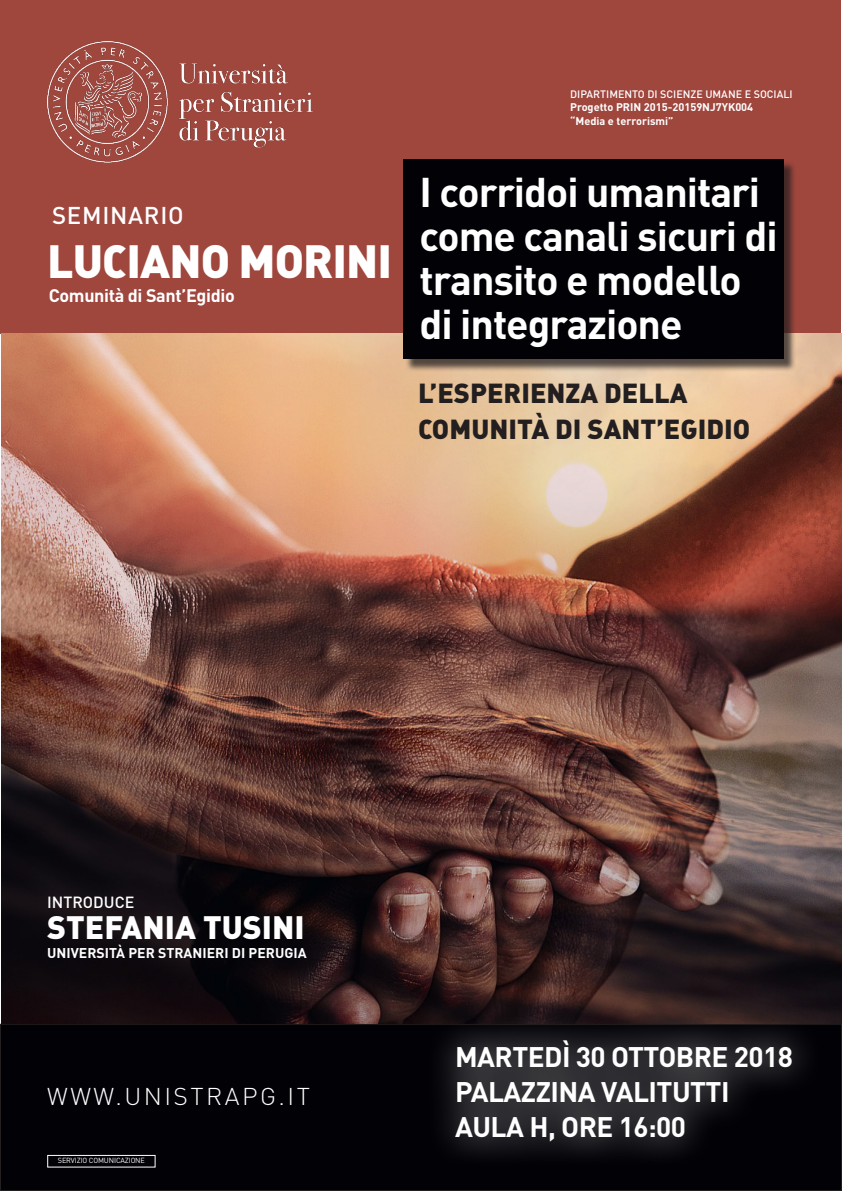
<style>
.page{position:relative;width:842px;height:1191px;background:#fff}
.page>*{position:absolute;margin:0;border:0;box-sizing:border-box;transform-origin:0 0}
.t1{font:46px "DIN Black Alternate";letter-spacing:-.02em;color:#fff}
.t2{font:700 41px "DIN";letter-spacing:-.025em;color:#fff}
.t3{font:32px "DIN Black Alternate";color:#fff}
.t4{font:700 28px "DIN";letter-spacing:-.02em;color:#fff}
.t5{font:27.2px "DIN Black Alternate";color:#231f20}
.t6{font:300 24px "DIN";letter-spacing:.1em;color:#fff}
.t7{font:500 24px "DIN";letter-spacing:.03em;color:#fff}
.t8{font:700 18px "DIN";letter-spacing:-.02em;color:#fff}
.t9{font:500 16px "DIN";color:#fff}
.t10{font:700 14px "DIN";color:#fff}
.t11{font:700 11px "DIN";color:#fff}
.t12{font:500 10.7px "DIN";color:#fff}
.t13{font:7.4px "DIN";letter-spacing:-.02em;color:#fff}
</style>
<div class="page">
<div style="left:0;top:0;width:841px;height:334px;background:#9f463d"></div>
<div style="left:0;top:1024px;width:841px;height:166px;background:#020105"></div>
<div style="left:0;top:1023px;width:842px;height:168px;border:1px solid #231f20"></div>
<img style="left:1px;top:334px;width:841px;height:689px">
<img style="left:47px;top:41px;width:265px;height:121px">
<div style="left:425px;top:1012px;width:398px;height:157px;background:#fff;opacity:.75"></div>
<div style="left:47px;top:1155px;width:109px;height:12px;border:1px solid #fff"></div>
<div style="left:405px;top:161px;width:391px;height:211px;background:#231f20;opacity:.75"></div>
<div style="left:403px;top:159px;width:381px;height:200px;background:#020105"></div>
<p class="t7" style="left:52px;top:200px;width:133px">SEMINARIO</p>
<p class="t1" style="left:47px;top:230px;width:346px">LUCIANO MORINI</p>
<p class="t8" style="left:49px;top:283px;width:188px">Comunità di Sant’Egidio</p>
<p class="t12" style="left:570px;top:88px;width:224px">DIPARTIMENTO DI SCIENZE UMANE E SOCIALI</p>
<p class="t11" style="left:570px;top:100px;width:185px">Progetto PRIN 2015-20159NJ7YK004</p>
<p class="t11" style="left:570px;top:113px;width:105px">“Media e terrorismi”</p>
<p class="t2" style="left:420px;top:165px;width:342px">I corridoi umanitari</p>
<p class="t2" style="left:420px;top:209px;width:360px">come canali sicuri di</p>
<p class="t2" style="left:420px;top:253px;width:324px">transito e modello</p>
<p class="t2" style="left:420px;top:297px;width:264px">di integrazione</p>
<p class="t5" style="left:418px;top:375px;width:271px">L’ESPERIENZA DELLA</p>
<p class="t5" style="left:418px;top:411px;width:333px">COMUNITÀ DI SANT’EGIDIO</p>
<p class="t9" style="left:47px;top:892px;width:89px">INTRODUCE</p>
<p class="t3" style="left:47px;top:906px;width:259px">STEFANIA TUSINI</p>
<p class="t10" style="left:47px;top:943px;width:261px">UNIVERSITÀ PER STRANIERI DI PERUGIA</p>
<p class="t6" style="left:47px;top:1082px;width:264px">WWW.UNISTRAPG.IT</p>
<p class="t13" style="left:58px;top:1156px;width:89px">SERVIZIO COMUNICAZIONE</p>
<p class="t4" style="left:455px;top:1038px;width:339px">MARTEDÌ 30 OTTOBRE 2018</p>
<p class="t4" style="left:455px;top:1073px;width:276px">PALAZZINA VALITUTTI</p>
<p class="t4" style="left:455px;top:1108px;width:232px">AULA H, ORE 16:00</p>
</div>
